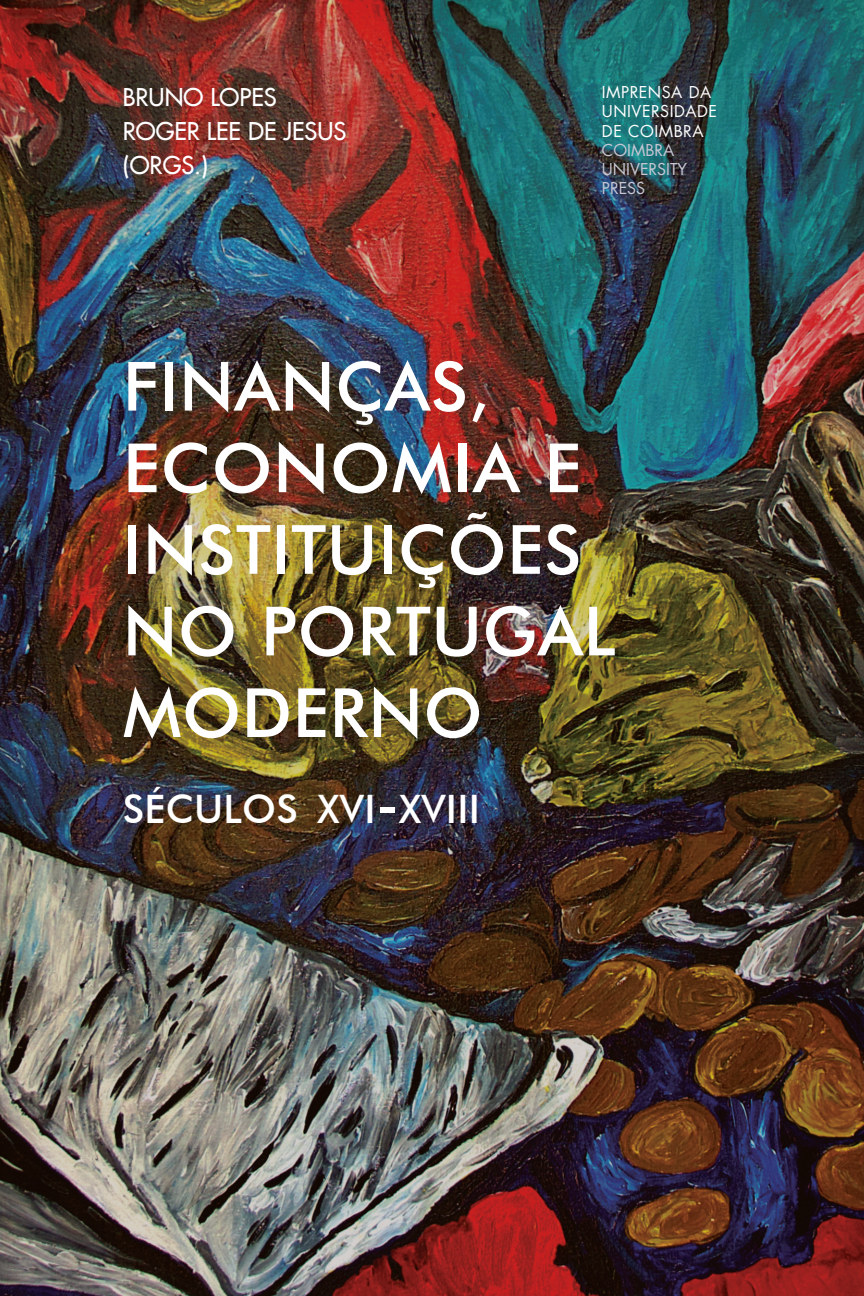
<style>
.page{position:relative;width:864px;height:1296px;background:#fff}
.page>*{position:absolute;margin:0;border:0;box-sizing:border-box;transform-origin:0 0}
.t1{font:500 68px/81.6px "Futura BT";letter-spacing:.01em;color:#fff}
.t2{font:500 39.2px "Futura BT";letter-spacing:.005em;color:#fff}
.t3{font:24px/34px "Futura LT";color:#fff}
.t4{font:16px/19.2px "Futura LT";letter-spacing:.03em;color:#fff}
.t5{font:16px/19.2px "Futura LT";color:#c8c8d4}
.s1{font-size:56px}
</style>
<div class="page">
<img style="left:0;top:0;width:864px;height:1296px">
<p class="t3" style="left:123px;top:80px;width:225px">BRUNO LOPES<br>ROGER LEE DE JESUS (ORGS.)</p>
<p class="t4" style="left:602px;top:83px;width:116px">IMPRENSA DA<br>UNIVERSIDADE<br>DE COIMBRA</p>
<p class="t5" style="left:602px;top:141px;width:87px">COIMBRA<br>UNIVERSITY<br>PRESS</p>
<p class="t1" style="left:123px;top:345px;width:494px">FINANÇAS,<br>ECONOMIA E<br>INSTITUIÇÕES<br>NO PORTUGAL<br>MODERNO</p>
<p class="t2" style="left:123px;top:785px;width:359px">SÉCULOS XVI<span class="s1">-</span>XVIII</p>
</div>
